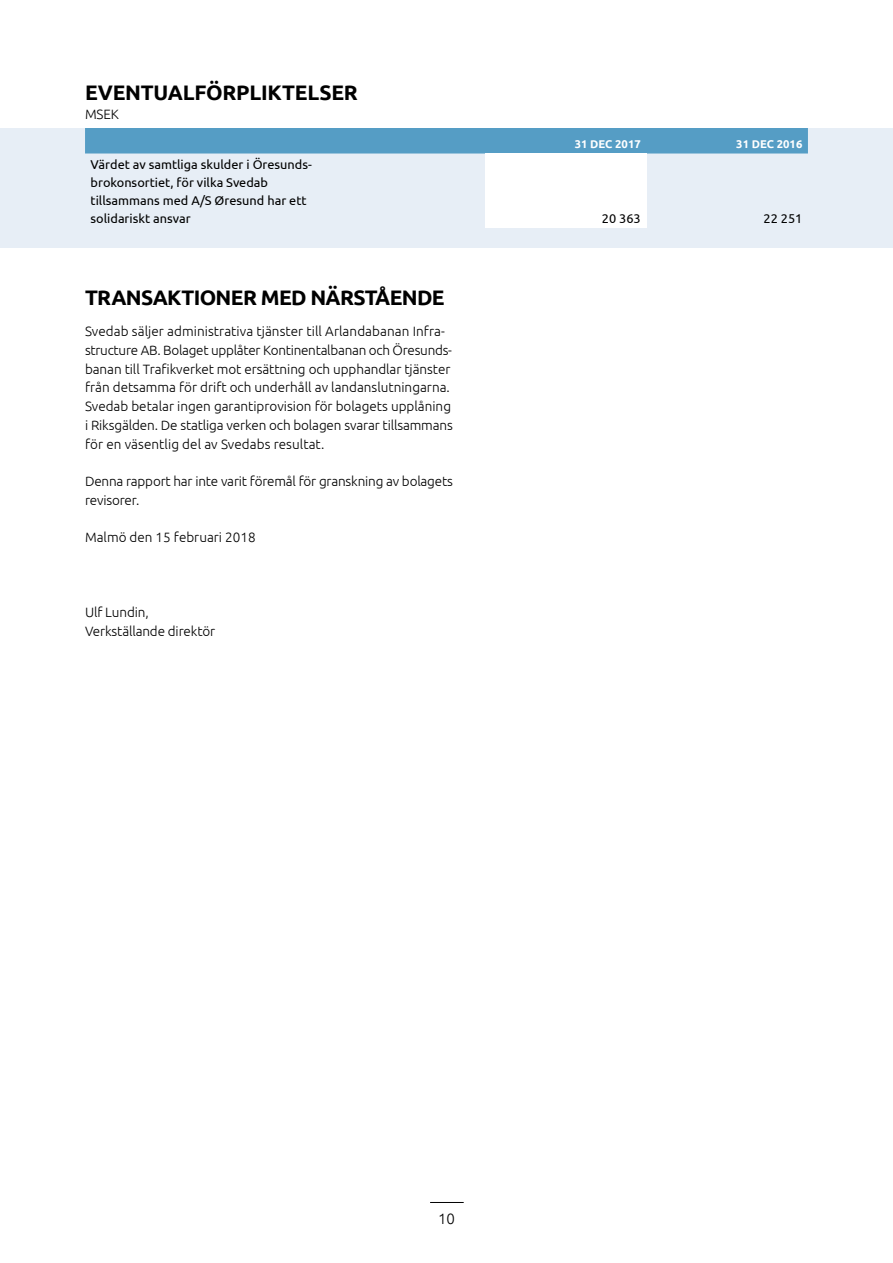
<style>
.page{position:relative;width:893px;height:1263px;background:#fff}
.page>*{position:absolute;margin:0;border:0;box-sizing:border-box;transform-origin:0 0}
.t1{font:700 21px "Ubuntu";letter-spacing:-.03em;color:#000}
.t2{font:700 21px "Ubuntu";letter-spacing:-.01em;color:#000}
.t3{font:300 15px "Ubuntu";color:#000}
.t4{font:300 13.5px/18.8px "Ubuntu";letter-spacing:-.005em;color:#000}
.t5{font:12.75px/18px "Ubuntu";color:#000}
.t6{font:700 11.25px "Ubuntu";color:#fff}
</style>
<div class="page">
<hr style="left:430px;top:1202px;width:34px;height:1px;background:#000">
<div style="left:0;top:128px;width:893px;height:120px;background:#e7eef6"></div>
<div style="left:85px;top:128px;width:723px;height:25px;background:#559dc5"></div>
<div style="left:485px;top:153px;width:161px;height:75px;background:#fff"></div>
<h1 class="t2" style="left:85px;top:80px;width:274px">EVENTUALFÖRPLIKTELSER</h1>
<p class="t4" style="left:85px;top:105px;width:35px">MSEK</p>
<p class="t5" style="left:91px;top:155px;width:222px">Värdet av samtliga skulder i Öresunds&shy;brokonsortiet, för vilka Svedab tillsammans med A/S Øresund har ett solidariskt ansvar</p>
<h1 class="t1" style="left:85px;top:284px;width:361px">TRANSAKTIONER MED NÄRSTÅENDE</h1>
<p class="t4" style="left:85px;top:322px;width:369px">Svedab säljer administrativa tjänster till Arlandabanan Infra&shy;structure AB. Bolaget upplåter Kontinentalbanan och Öresunds&shy;banan till Trafikverket mot ersättning och upphandlar tjänster från detsamma för drift och underhåll av landanslutningarna.<br>Svedab betalar ingen garantiprovision för bolagets upplåning i Riksgälden. De statliga verken och bolagen svarar tillsammans för en väsentlig del av Svedabs resultat.</p>
<p class="t4" style="left:85px;top:472px;width:369px">Denna rapport har inte varit föremål för granskning av bolagets revisorer.</p>
<p class="t4" style="left:85px;top:528px;width:172px">Malmö den 15 februari 2018</p>
<p class="t4" style="left:85px;top:603px;width:132px">Ulf Lundin,<br>Verkställande direktör</p>
<p class="t6" style="left:575px;top:137px;width:68px">31 DEC 2017</p>
<p class="t6" style="left:736px;top:137px;width:68px">31 DEC 2016</p>
<p class="t5" style="left:602px;top:209px;width:40px">20 363</p>
<p class="t5" style="left:763px;top:209px;width:40px">22 251</p>
<p class="t3" style="left:438px;top:1209px;width:18px">10</p>
</div>
